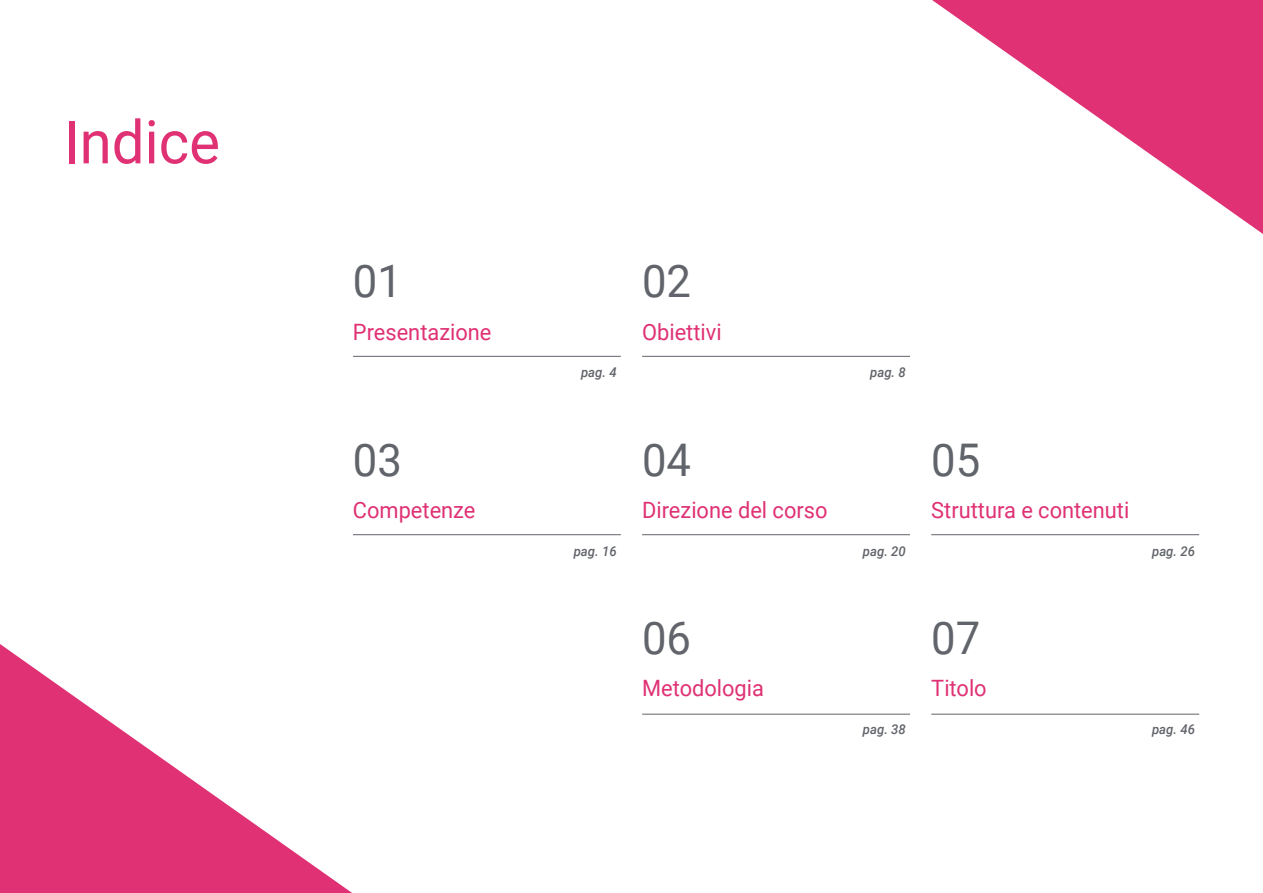
<style>
.page{position:relative;width:1263px;height:893px;background:#fff}
.page>*{position:absolute;margin:0;border:0;box-sizing:border-box;transform-origin:0 0}
.t1{font:60px "Roboto";color:#df3174}
.t2{font:45px "Roboto";color:#61646a}
.t3{font:22.5px "Roboto";color:#df3174}
.t4{font:italic 500 13.5px "Roboto";color:#61646a}
</style>
<div class="page">
<svg style="left:0;top:644px;width:352px;height:249px"></svg>
<svg style="left:932px;top:0;width:331px;height:234px"></svg>
<hr style="left:353px;top:356px;width:268px;height:1px;background:#61646a">
<hr style="left:931px;top:534px;width:268px;height:1px;background:#61646a">
<hr style="left:642px;top:356px;width:268px;height:1px;background:#61646a">
<hr style="left:642px;top:714px;width:268px;height:1px;background:#61646a">
<hr style="left:353px;top:534px;width:268px;height:1px;background:#61646a">
<hr style="left:931px;top:714px;width:268px;height:1px;background:#61646a">
<hr style="left:642px;top:534px;width:268px;height:1px;background:#61646a">
<h1 class="t1" style="left:64px;top:100px;width:158px">Indice</h1>
<h2 class="t2" style="left:353px;top:250px;width:51px">01</h2>
<h2 class="t2" style="left:642px;top:250px;width:51px">02</h2>
<p class="t3" style="left:353px;top:316px;width:140px">Presentazione</p>
<p class="t3" style="left:642px;top:316px;width:81px">Obiettivi</p>
<p class="t4" style="left:581px;top:363px;width:37px">pag. 4</p>
<p class="t4" style="left:870px;top:363px;width:37px">pag. 8</p>
<h2 class="t2" style="left:353px;top:428px;width:51px">03</h2>
<h2 class="t2" style="left:642px;top:428px;width:51px">04</h2>
<h2 class="t2" style="left:931px;top:428px;width:51px">05</h2>
<p class="t3" style="left:353px;top:494px;width:124px">Competenze</p>
<p class="t3" style="left:642px;top:494px;width:187px">Direzione del corso</p>
<p class="t3" style="left:931px;top:494px;width:200px">Struttura e contenuti</p>
<p class="t4" style="left:574px;top:542px;width:44px">pag. 16</p>
<p class="t4" style="left:863px;top:542px;width:44px">pag. 20</p>
<p class="t4" style="left:1152px;top:542px;width:44px">pag. 26</p>
<h2 class="t2" style="left:642px;top:607px;width:51px">06</h2>
<h2 class="t2" style="left:931px;top:607px;width:51px">07</h2>
<p class="t3" style="left:642px;top:673px;width:123px">Metodologia</p>
<p class="t3" style="left:931px;top:673px;width:57px">Titolo</p>
<p class="t4" style="left:863px;top:720px;width:44px">pag. 38</p>
<p class="t4" style="left:1152px;top:720px;width:44px">pag. 46</p>
</div>
